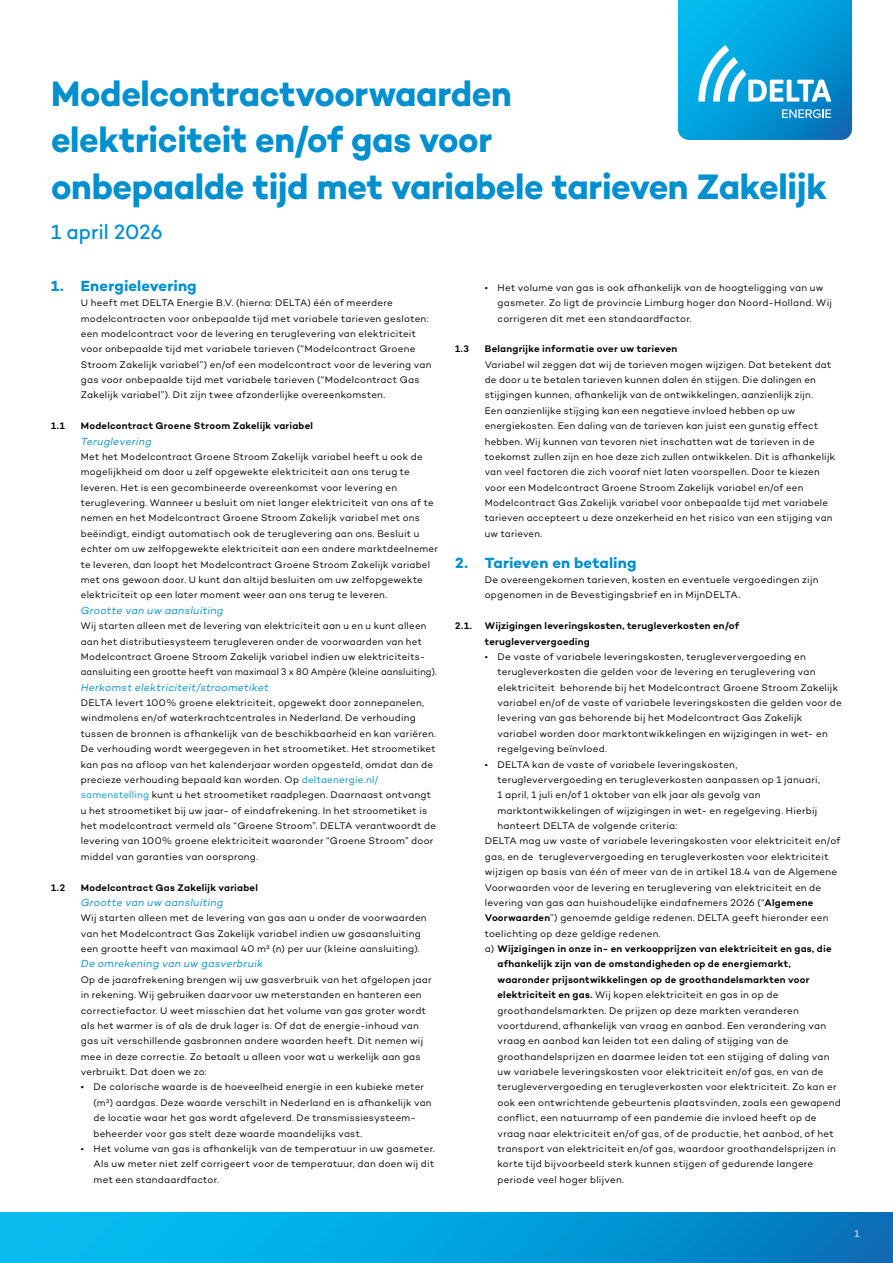
<style>
.page{position:relative;width:893px;height:1263px;background:#fff}
.page>*{position:absolute;margin:0;border:0;box-sizing:border-box;transform-origin:0 0}
.artikel_tekst{font:700 36px/46.2px "Campton";letter-spacing:-.01em;color:#008fcf;scale:.95 1}
.t1{font:500 21px "Campton";letter-spacing:-.005em;color:#008fcf;scale:.95 1}
.artikel_tekst-2{font:700 15px "Campton";letter-spacing:.005em;color:#008fcf}
.artikel_tekst-3{font:italic 10.5px "Campton";letter-spacing:.025em;color:#008fcf}
.artikel_tekst-4{font:9.75px/15.3px "Campton";letter-spacing:.025em;color:#000}
.artikel_tekst-5{font:600 9.75px/15.3px "Campton";letter-spacing:.025em;color:#000}
.t2{font:9.75px "Campton";color:#fff}
.s1{color:#008fcf}
.s2{font-weight:600}
</style>
<div class="page">
<div style="left:0;top:1213px;width:893px;height:50px;background:linear-gradient(to right,#04c8f8,#0276bd)"></div>
<svg style="left:678px;top:0;width:174px;height:140px;background:#17a6dd"></svg>
<p class="artikel_tekst" style="left:51px;top:70px;width:818px">Modelcontractvoorwaarden<br>elektriciteit en/of gas voor<br>onbepaalde tijd met variabele tarieven Zakelijk</p>
<p class="t1" style="left:51px;top:218px;width:119px">1 april 2026</p>
<p class="artikel_tekst-2" style="left:51px;top:276px;width:147px">1. Energielevering</p>
<p class="artikel_tekst-4" style="left:81px;top:295px;width:352px">U heeft met DELTA Energie B.V. (hierna: DELTA) één of meerdere modelcontracten voor onbepaalde tijd met variabele tarieven gesloten: een modelcontract voor de levering en teruglevering van elektriciteit voor onbepaalde tijd met variabele tarieven (“Modelcontract Groene Stroom Zakelijk variabel”) en/of een modelcontract voor de levering van gas voor onbepaalde tijd met variabele tarieven (“Modelcontract Gas Zakelijk variabel”). Dit zijn twee afzonderlijke overeenkomsten.</p>
<p class="artikel_tekst-5" style="left:51px;top:418px;width:15px">1.1</p>
<p class="artikel_tekst-5" style="left:81px;top:418px;width:234px">Modelcontract Groene Stroom Zakelijk variabel</p>
<p class="artikel_tekst-3" style="left:81px;top:434px;width:72px">Teruglevering</p>
<p class="artikel_tekst-4" style="left:81px;top:449px;width:359px">Met het Modelcontract Groene Stroom Zakelijk variabel heeft u ook de mogelijkheid om door u zelf opgewekte elektriciteit aan ons terug te leveren. Het is een gecombineerde overeenkomst voor levering en teruglevering. Wanneer u besluit om niet langer elektriciteit van ons af te nemen en het Modelcontract Groene Stroom Zakelijk variabel met ons beëindigt, eindigt automatisch ook de teruglevering aan ons. Besluit u echter om uw zelfopgewekte elektriciteit aan een andere marktdeelnemer te leveren, dan loopt het Modelcontract Groene Stroom Zakelijk variabel met ons gewoon door. U kunt dan altijd besluiten om uw zelfopgewekte elektriciteit op een later moment weer aan ons terug te leveren.</p>
<p class="artikel_tekst-3" style="left:81px;top:604px;width:144px">Grootte van uw aansluiting</p>
<p class="artikel_tekst-4" style="left:81px;top:618px;width:357px">Wij starten alleen met de levering van elektriciteit aan u en u kunt alleen aan het distributiesysteem terugleveren onder de voorwaarden van het Modelcontract Groene Stroom Zakelijk variabel indien uw elektriciteits&shy;aansluiting een grootte heeft van maximaal 3 x 80 Ampère (kleine aansluiting).</p>
<p class="artikel_tekst-3" style="left:81px;top:680px;width:189px">Herkomst elektriciteit/stroometiket</p>
<p class="artikel_tekst-4" style="left:81px;top:695px;width:357px">DELTA levert 100% groene elektriciteit, opgewekt door zonnepanelen, windmolens en/of waterkrachtcentrales in Nederland. De verhouding tussen de bronnen is afhankelijk van de beschikbaarheid en kan variëren.<br>De verhouding wordt weergegeven in het stroometiket. Het stroometiket kan pas na afloop van het kalenderjaar worden opgesteld, omdat dan de precieze verhouding bepaald kan worden. Op <span class="s1">deltaenergie.nl/ samenstelling</span> kunt u het stroometiket raadplegen. Daarnaast ontvangt u het stroometiket bij uw jaar- of eindafrekening. In het stroometiket is het modelcontract vermeld als “Groene Stroom”. DELTA verantwoordt de levering van 100% groene elektriciteit waaronder “Groene Stroom” door middel van garanties van oorsprong.</p>
<p class="artikel_tekst-5" style="left:51px;top:879px;width:16px">1.2</p>
<p class="artikel_tekst-5" style="left:81px;top:879px;width:179px">Modelcontract Gas Zakelijk variabel</p>
<p class="artikel_tekst-3" style="left:81px;top:896px;width:144px">Grootte van uw aansluiting</p>
<p class="artikel_tekst-4" style="left:81px;top:910px;width:347px">Wij starten alleen met de levering van gas aan u onder de voorwaarden van het Modelcontract Gas Zakelijk variabel indien uw gasaansluiting een grootte heeft van maximaal 40 m³ (n) per uur (kleine aansluiting).</p>
<p class="artikel_tekst-3" style="left:81px;top:957px;width:184px">De omrekening van uw gasverbruik</p>
<p class="artikel_tekst-4" style="left:81px;top:971px;width:352px">Op de jaarafrekening brengen wij uw gasverbruik van het afgelopen jaar in rekening. Wij gebruiken daarvoor uw meterstanden en hanteren een correctiefactor. U weet misschien dat het volume van gas groter wordt als het warmer is of als de druk lager is. Of dat de energie- inhoud van gas uit verschillende gasbronnen andere waarden heeft. Dit nemen wij mee in deze correctie. Zo betaalt u alleen voor wat u werkelijk aan gas verbruikt. Dat doen we zo:</p>
<p class="artikel_tekst-4" style="left:94px;top:1079px;width:340px;text-indent:-13px">• De calorische waarde is de hoeveelheid energie in een kubieke meter (m³) aardgas. Deze waarde verschilt in Nederland en is afhankelijk van de locatie waar het gas wordt afgeleverd. De transmissiesysteem&shy;beheerder voor gas stelt deze waarde maandelijks vast.</p>
<p class="artikel_tekst-4" style="left:94px;top:1141px;width:343px;text-align:justify;text-indent:-13px">• Het volume van gas is afhankelijk van de temperatuur in uw gasmeter.<br>Als uw meter niet zelf corrigeert voor de temperatuur, dan doen wij dit met een standaardfactor.</p>
<p class="artikel_tekst-4" style="left:497px;top:280px;width:336px;text-indent:-13px">• Het volume van gas is ook afhankelijk van de hoogteligging van uw gasmeter. Zo ligt de provincie Limburg hoger dan Noord- Holland. Wij corrigeren dit met een standaardfactor.</p>
<p class="artikel_tekst-5" style="left:455px;top:341px;width:16px">1.3</p>
<p class="artikel_tekst-5" style="left:485px;top:341px;width:194px">Belangrijke informatie over uw tarieven</p>
<p class="artikel_tekst-4" style="left:485px;top:356px;width:352px">Variabel wil zeggen dat wij de tarieven mogen wijzigen. Dat betekent dat de door u te betalen tarieven kunnen dalen én stijgen. Die dalingen en stijgingen kunnen, afhankelijk van de ontwikkelingen, aanzienlijk zijn.<br>Een aanzienlijke stijging kan een negatieve invloed hebben op uw energiekosten. Een daling van de tarieven kan juist een gunstig effect hebben. Wij kunnen van tevoren niet inschatten wat de tarieven in de toekomst zullen zijn en hoe deze zich zullen ontwikkelen. Dit is afhankelijk van veel factoren die zich vooraf niet laten voorspellen. Door te kiezen voor een Modelcontract Groene Stroom Zakelijk variabel en/of een Modelcontract Gas Zakelijk variabel voor onbepaalde tijd met variabele tarieven accepteert u deze onzekerheid en het risico van een stijging van uw tarieven.</p>
<p class="artikel_tekst-2" style="left:455px;top:553px;width:183px">2. Tarieven en betaling</p>
<p class="artikel_tekst-4" style="left:485px;top:572px;width:335px">De overeengekomen tarieven, kosten en eventuele vergoedingen zijn opgenomen in de Bevestigingsbrief en in MijnDELTA.</p>
<p class="artikel_tekst-5" style="left:455px;top:618px;width:19px">2.1.</p>
<p class="artikel_tekst-5" style="left:485px;top:618px;width:256px">Wijzigingen leveringskosten, terugleverkosten en/of terugleververgoeding</p>
<p class="artikel_tekst-4" style="left:497px;top:649px;width:346px;text-indent:-13px">• De vaste of variabele leveringskosten, terugleververgoeding en terugleverkosten die gelden voor de levering en teruglevering van elektriciteit behorende bij het Modelcontract Groene Stroom Zakelijk variabel en/of de vaste of variabele leveringskosten die gelden voor de levering van gas behorende bij het Modelcontract Gas Zakelijk variabel worden door marktontwikkelingen en wijzigingen in wet- en regelgeving beïnvloed.</p>
<p class="artikel_tekst-4" style="left:497px;top:756px;width:324px;text-indent:-13px">• DELTA kan de vaste of variabele leveringskosten, terugleververgoeding en terugleverkosten aanpassen op 1 januari, 1 april, 1 juli en/of 1 oktober van elk jaar als gevolg van marktontwikkelingen of wijzigingen in wet- en regelgeving. Hierbij hanteert DELTA de volgende criteria:</p>
<p class="artikel_tekst-4" style="left:485px;top:833px;width:357px">DELTA mag uw vaste of variabele leveringskosten voor elektriciteit en/of gas, en de terugleververgoeding en terugleverkosten voor elektriciteit wijzigen op basis van één of meer van de in artikel 18.4 van de Algemene Voorwaarden voor de levering en teruglevering van elektriciteit en de levering van gas aan huishoudelijke eindafnemers 2026 (“<span class="s2">Algemene Voorwaarden</span>”) genoemde geldige redenen. DELTA geeft hieronder een toelichting op deze geldige redenen.</p>
<p class="artikel_tekst-4" style="left:497px;top:941px;width:345px;text-indent:-13px">a) <span class="s2">Wijzigingen in onze in- en verkoopprijzen van elektriciteit en gas, die afhankelijk zijn van de omstandigheden op de energiemarkt, waaronder prijsontwikkelingen op de groothandelsmarkten voor elektriciteit en gas.</span> Wij kopen elektriciteit en gas in op de groothandelsmarkten. De prijzen op deze markten veranderen voortdurend, afhankelijk van vraag en aanbod. Een verandering van vraag en aanbod kan leiden tot een daling of stijging van de groothandelsprijzen en daarmee leiden tot een stijging of daling van uw variabele leveringskosten voor elektriciteit en/of gas, en van de terugleververgoeding en terugleverkosten voor elektriciteit. Zo kan er ook een ontwrichtende gebeurtenis plaatsvinden, zoals een gewapend conflict, een natuurramp of een pandemie die invloed heeft op de vraag naar elektriciteit en/of gas, of de productie, het aanbod, of het transport van elektriciteit en/of gas, waardoor groothandelsprijzen in korte tijd bijvoorbeeld sterk kunnen stijgen of gedurende langere periode veel hoger blijven.</p>
<p class="t2" style="left:854px;top:1228px;width:6px">1</p>
</div>
